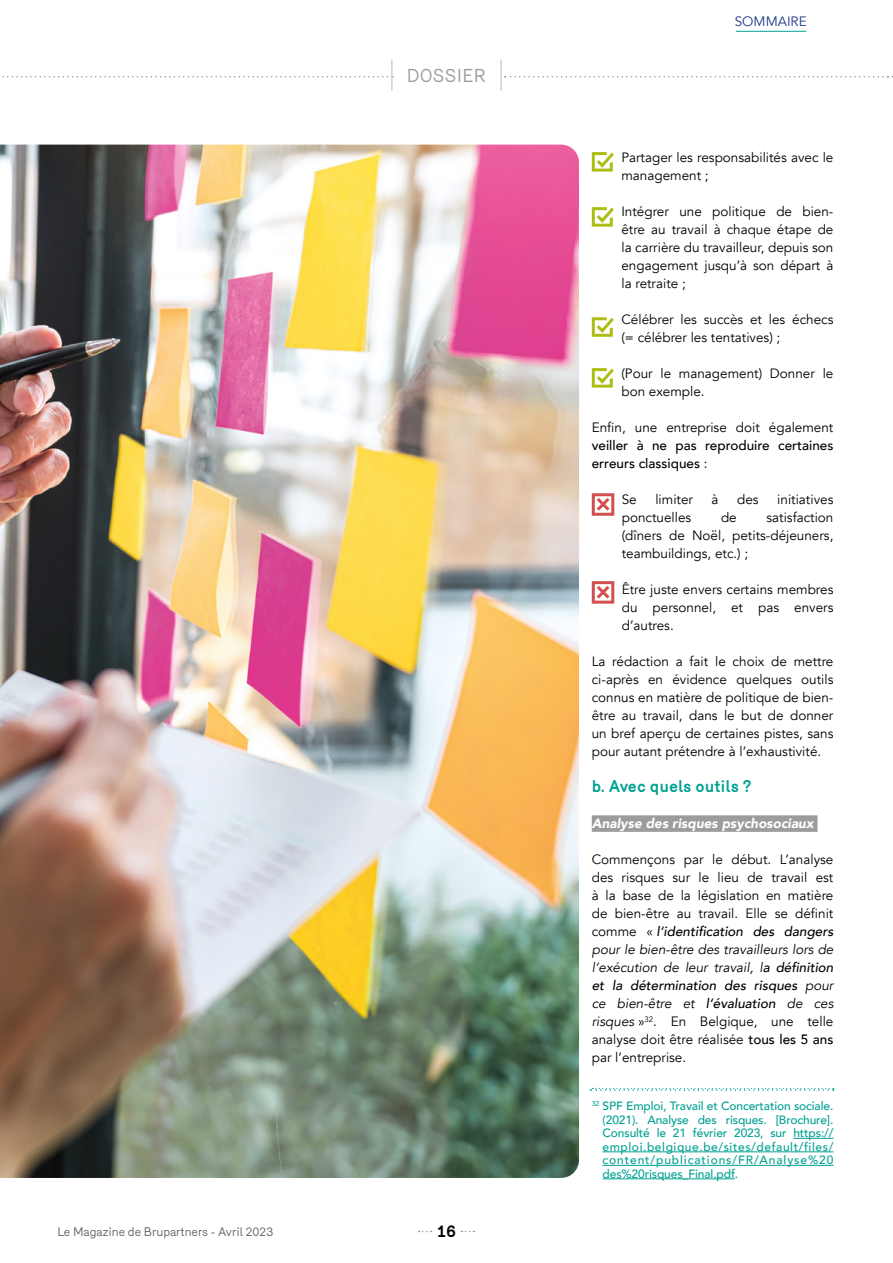
<style>
.page{position:relative;width:893px;height:1263px;background:#fff}
.page>*{position:absolute;margin:0;border:0;box-sizing:border-box;transform-origin:0 0}
.t1{font:18px "Merkury";color:#9d9c9c}
.t2{font:700 16.5px "Merkury";color:#00a192}
.t3{font:700 16.5px "Merkury";color:#000}
.t4{font:13.5px/18px "Avenir";color:#000;text-align:justify}
.t5{font:500 13.5px/18px "Avenir";color:#000}
.t6{font:italic 900 13.5px "Avenir";color:#fff}
.t7{font:13.5px "Avenir";color:#20388a}
.t8{font:500 12px/13.5px "Avenir";letter-spacing:.075em;color:#00a192;text-align:justify}
.t9{font:12px "Merkury";color:#646363}
.s1{font-weight:400}
.s2{font-weight:500;font-style:italic}
.s3{font-style:italic}
.s4{font-weight:500}
</style>
<div class="page">
<hr style="left:736px;top:31px;width:70px;height:1px;background:#00a192">
<svg style="left:505px;top:76px;width:388px;height:1px"></svg>
<svg style="left:2px;top:76px;width:387px;height:1px"></svg>
<hr style="left:391px;top:60px;width:2px;height:31px;background:#d0d0d0">
<hr style="left:500px;top:60px;width:2px;height:31px;background:#d0d0d0">
<hr style="left:793px;top:1138px;width:40px;height:1px;background:#00a192">
<hr style="left:603px;top:1151px;width:230px;height:1px;background:#00a192">
<hr style="left:603px;top:1165px;width:230px;height:1px;background:#00a192">
<hr style="left:603px;top:1178px;width:132px;height:1px;background:#00a192">
<div style="left:592px;top:815px;width:226px;height:17px;background:#9d9c9c"></div>
<svg style="left:591px;top:152px;width:23px;height:20px"></svg>
<svg style="left:591px;top:207px;width:23px;height:20px"></svg>
<svg style="left:591px;top:317px;width:23px;height:20px"></svg>
<svg style="left:591px;top:368px;width:23px;height:20px"></svg>
<svg style="left:591px;top:493px;width:24px;height:23px"></svg>
<svg style="left:591px;top:581px;width:24px;height:23px"></svg>
<img style="left:0;top:145px;width:579px;height:1033px">
<svg style="left:590px;top:1088px;width:244px;height:3px"></svg>
<h1 class="t1" style="left:407px;top:62px;width:81px">DOSSIER</h1>
<p class="t9" style="left:57px;top:1223px;width:217px">Le Magazine de Brupartners - Avril 2023</p>
<p class="t3" style="left:437px;top:1219px;width:20px">16</p>
<p class="t7" style="left:735px;top:13px;width:73px">SOMMAIRE</p>
<p class="t4" style="left:621px;top:149px;width:214px">Partager les responsabilités avec le management ;</p>
<p class="t4" style="left:621px;top:203px;width:214px">Intégrer une politique de bien&shy;être au travail à chaque étape de la carrière du travailleur, depuis son engagement jusqu’à son départ à la retraite ;</p>
<p class="t4" style="left:621px;top:311px;width:214px">Célébrer les succès et les échecs (= célébrer les tentatives) ;</p>
<p class="t4" style="left:621px;top:365px;width:214px">(Pour le management) Donner le bon exemple.</p>
<p class="t4" style="left:592px;top:419px;width:243px">Enfin, une entreprise doit également</p>
<p class="t5" style="left:592px;top:436px;width:243px">veiller à ne pas reproduire certaines erreurs classiques <span class="s1">:</span></p>
<p class="t4" style="left:622px;top:491px;width:17px">Se</p>
<p class="t4" style="left:655px;top:491px;width:39px">limiter</p>
<p class="t4" style="left:712px;top:491px;width:9px">à</p>
<p class="t4" style="left:737px;top:491px;width:23px">des</p>
<p class="t4" style="left:777px;top:491px;width:58px">initiatives</p>
<p class="t4" style="left:622px;top:509px;width:71px">ponctuelles</p>
<p class="t4" style="left:721px;top:509px;width:17px">de</p>
<p class="t4" style="left:622px;top:509px;width:213px;text-indent:145px">satisfaction (dîners de Noël, petits-déjeuners, teambuildings, etc.) ;</p>
<p class="t4" style="left:622px;top:581px;width:213px">Être juste envers certains membres du personnel, et pas envers d’autres.</p>
<p class="t4" style="left:592px;top:653px;width:243px">La rédaction a fait le choix de mettre ci-après en évidence quelques outils connus en matière de politique de bien&shy;être au travail, dans le but de donner un bref aperçu de certaines pistes, sans pour autant prétendre à l’exhaustivité.</p>
<p class="t2" style="left:592px;top:774px;width:161px">b. Avec quels outils ?</p>
<p class="t6" style="left:592px;top:812px;width:223px">Analyse des risques psychosociaux</p>
<p class="t4" style="left:592px;top:851px;width:243px">Commençons par le début. L’analyse des risques sur le lieu de travail est à la base de la législation en matière de bien-être au travail. Elle se définit comme « <span class="s2">l‘identification des dangers </span><span class="s3">pour le bien-être des travailleurs lors de l‘exécution de leur travail, l</span><span class="s2">a définition et la détermination des risques</span> <span class="s3">pour ce bien-être et</span> <span class="s2">l‘évaluation</span> <span class="s3">de ces risques</span> »<sup>32</sup>. En Belgique, une telle analyse doit être réalisée <span class="s4">tous les 5 ans </span>par l’entreprise.</p>
<p class="t8" style="left:603px;top:1099px;width:232px;text-indent:-11px"><sup>32</sup> SPF Emploi, Travail et Concertation sociale. (2021). Analyse des risques. [Brochure].<br>Consulté le 21 février 2023, sur https:// emploi.belgique.be/sites/default/files/ content/publications/FR/Analyse%20 des%20risques_Final.pdf.</p>
</div>
